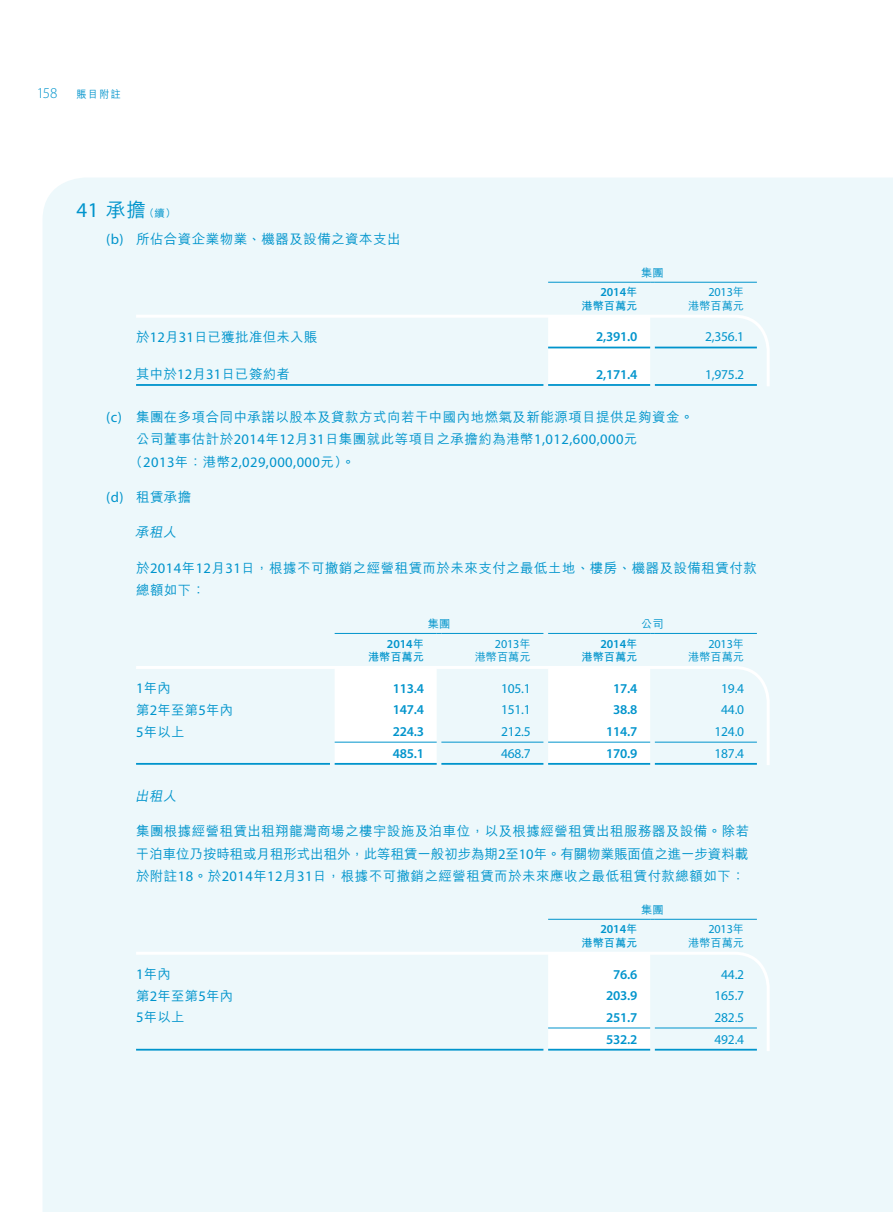
<style>
.page{position:relative;width:893px;height:1212px;background:#fff}
.page>*{position:absolute;margin:0;border:0;box-sizing:border-box;transform-origin:0 0}
.t1{font:300 15px "Myriad Pro";color:#0094cc}
.t2{font:14.55px "Myriad Pro";letter-spacing:.03em;color:#0094cc}
.t3{font:500 13.5px/22.5px "M Hei HK";letter-spacing:.035em;color:#0094cc}
.t4{font:600 13.5px "Myriad Pro";letter-spacing:-.015em;color:#0094cc}
.t5{font:13.5px "Myriad Pro";letter-spacing:-.015em;color:#0094cc}
.t6{font:500 13.5px "M Hei HK";letter-spacing:.015em;color:#0094cc}
.t7{font:italic 500 13.5px "M Hei HK";color:#0094cc}
.t8{font:600 12.15px "Myriad Pro";letter-spacing:-.005em;color:#0094cc}
.t9{font:12.15px "Myriad Pro";letter-spacing:-.005em;color:#0094cc}
.t10{font:500 11.25px "M Hei HK";letter-spacing:-.01em;color:#0094cc}
.t11{font:700 11.25px "M Hei HK";letter-spacing:-.005em;color:#0094cc}
.t12{font:500 10.5px "M Hei HK";color:#0094cc}
.t13{font:500 10.5px "M Hei HK";color:#0094cc;scale:.95 1}
.s1{font-family:"Myriad Pro";font-weight:400;font-size:21px}
.s2{font-size:19.5px}
.s3{font-family:"Myriad Pro";font-weight:400;font-size:14.55px}
.s4{font-family:"M Hei HK";font-weight:700;font-size:11.25px}
.s5{font-family:"M Hei HK";font-weight:500;font-size:11.25px}
.s6{font-family:"M Hei HK";font-weight:500;font-size:13.5px}
</style>
<div class="page">
<div style="left:43px;top:178px;width:850px;height:1034px;background:#edf8fb"></div>
<hr style="left:548px;top:282px;width:102px;height:1px;background:#0094cc">
<hr style="left:655px;top:282px;width:102px;height:1px;background:#0094cc">
<hr style="left:335px;top:633px;width:102px;height:1px;background:#0094cc">
<hr style="left:441px;top:633px;width:102px;height:1px;background:#0094cc">
<hr style="left:548px;top:633px;width:102px;height:1px;background:#0094cc">
<hr style="left:655px;top:633px;width:102px;height:1px;background:#0094cc">
<hr style="left:548px;top:919px;width:102px;height:1px;background:#0094cc">
<hr style="left:655px;top:919px;width:102px;height:1px;background:#0094cc">
<svg style="left:133px;top:313px;width:638px;height:76px"></svg>
<svg style="left:133px;top:664px;width:638px;height:104px"></svg>
<svg style="left:133px;top:950px;width:638px;height:104px"></svg>
<p class="t1" style="left:37px;top:84px;width:22px">158</p>
<p class="t13" style="left:77px;top:86px;width:48px">賬目附註</p>
<p class="t12" style="left:77px;top:206px;width:101px"><span class="s1">41</span> <span class="s2">承擔</span>（續）</p>
<p class="t3" style="left:106px;top:227px;width:296px"><span class="s3">(b)</span> 所佔合資企業物業、機器及設備之資本支出</p>
<p class="t10" style="left:641px;top:265px;width:24px">集團</p>
<p class="t8" style="left:600px;top:285px;width:38px">2014<span class="s4">年</span></p>
<p class="t11" style="left:581px;top:298px;width:57px">港幣百萬元</p>
<p class="t9" style="left:708px;top:285px;width:37px">2013<span class="s5">年</span></p>
<p class="t10" style="left:688px;top:298px;width:57px">港幣百萬元</p>
<p class="t6" style="left:136px;top:327px;width:183px">於<span class="s3">12</span>月<span class="s3">31</span>日已獲批准但未入賬</p>
<p class="t4" style="left:596px;top:328px;width:43px">2,391.0</p>
<p class="t5" style="left:705px;top:329px;width:40px">2,356.1</p>
<p class="t6" style="left:136px;top:365px;width:155px">其中於<span class="s3">12</span>月<span class="s3">31</span>日已簽約者</p>
<p class="t4" style="left:596px;top:366px;width:43px">2,171.4</p>
<p class="t5" style="left:705px;top:366px;width:40px">1,975.2</p>
<p class="t3" style="left:136px;top:405px;width:559px;text-indent:-30px"><span class="s3">(c)</span> 集團在多項合同中承諾以股本及貸款方式向若干中國內地燃氣及新能源項目提供足夠資金。公司董事估計於<span class="s3">2014</span>年<span class="s3">12</span>月<span class="s3">31</span>日集團就此等項目之承擔約為港幣<span class="s3">1,012,600,000</span>元</p>
<p class="t2" style="left:129px;top:453px;width:227px"><span class="s6">（</span>2013<span class="s6">年：港幣</span>2,029,000,000<span class="s6">元）。</span></p>
<p class="t3" style="left:106px;top:485px;width:87px"><span class="s3">(d)</span> 租賃承擔</p>
<p class="t7" style="left:135px;top:523px;width:46px">承租人</p>
<p class="t3" style="left:136px;top:555px;width:622px">於<span class="s3">2014</span>年<span class="s3">12</span>月<span class="s3">31</span>日，根據不可撤銷之經營租賃而於未來支付之最低土地、樓房、機器及設備租賃付款總額如下：</p>
<p class="t10" style="left:428px;top:616px;width:24px">集團</p>
<p class="t10" style="left:641px;top:616px;width:24px">公司</p>
<p class="t8" style="left:387px;top:636px;width:38px">2014<span class="s4">年</span></p>
<p class="t11" style="left:368px;top:649px;width:57px">港幣百萬元</p>
<p class="t9" style="left:495px;top:636px;width:37px">2013<span class="s5">年</span></p>
<p class="t10" style="left:475px;top:649px;width:57px">港幣百萬元</p>
<p class="t9" style="left:708px;top:636px;width:37px">2013<span class="s5">年</span></p>
<p class="t10" style="left:688px;top:649px;width:57px">港幣百萬元</p>
<p class="t8" style="left:600px;top:636px;width:38px">2014<span class="s4">年</span></p>
<p class="t11" style="left:581px;top:649px;width:57px">港幣百萬元</p>
<p class="t3" style="left:136px;top:676px;width:36px"><span class="s3">1</span>年內</p>
<p class="t4" style="left:393px;top:679px;width:33px">113.4</p>
<p class="t5" style="left:501px;top:680px;width:31px">105.1</p>
<p class="t4" style="left:613px;top:679px;width:26px">17.4</p>
<p class="t5" style="left:721px;top:680px;width:24px">19.4</p>
<p class="t3" style="left:136px;top:697px;width:99px">第<span class="s3">2</span>年至第<span class="s3">5</span>年內</p>
<p class="t4" style="left:393px;top:701px;width:33px">147.4</p>
<p class="t5" style="left:501px;top:701px;width:31px">151.1</p>
<p class="t4" style="left:613px;top:701px;width:26px">38.8</p>
<p class="t5" style="left:721px;top:701px;width:24px">44.0</p>
<p class="t3" style="left:136px;top:719px;width:50px"><span class="s3">5</span>年以上</p>
<p class="t4" style="left:393px;top:723px;width:33px">224.3</p>
<p class="t5" style="left:501px;top:723px;width:31px">212.5</p>
<p class="t4" style="left:606px;top:723px;width:33px">114.7</p>
<p class="t5" style="left:714px;top:723px;width:31px">124.0</p>
<p class="t4" style="left:393px;top:745px;width:33px">485.1</p>
<p class="t5" style="left:501px;top:745px;width:31px">468.7</p>
<p class="t4" style="left:606px;top:745px;width:33px">170.9</p>
<p class="t5" style="left:714px;top:745px;width:31px">187.4</p>
<p class="t7" style="left:135px;top:786px;width:46px">出租人</p>
<p class="t3" style="left:136px;top:819px;width:615px;text-align:justify">集團根據經營租賃出租翔龍灣商場之樓宇設施及泊車位，以及根據經營租賃出租服務器及設備。除若干泊車位乃按時租或月租形式出租外，此等租賃一般初步為期<span class="s3">2</span>至<span class="s3">10</span>年。有關物業賬面值之進一步資料載於附註<span class="s3">18</span>。於<span class="s3">2014</span>年<span class="s3">12</span>月<span class="s3">31</span>日，根據不可撤銷之經營租賃而於未來應收之最低租賃付款總額如下：</p>
<p class="t10" style="left:641px;top:902px;width:24px">集團</p>
<p class="t8" style="left:600px;top:922px;width:38px">2014<span class="s4">年</span></p>
<p class="t11" style="left:581px;top:935px;width:57px">港幣百萬元</p>
<p class="t9" style="left:708px;top:922px;width:37px">2013<span class="s5">年</span></p>
<p class="t10" style="left:688px;top:935px;width:57px">港幣百萬元</p>
<p class="t3" style="left:136px;top:962px;width:36px"><span class="s3">1</span>年內</p>
<p class="t4" style="left:613px;top:965px;width:26px">76.6</p>
<p class="t5" style="left:721px;top:966px;width:24px">44.2</p>
<p class="t3" style="left:136px;top:983px;width:99px">第<span class="s3">2</span>年至第<span class="s3">5</span>年內</p>
<p class="t4" style="left:606px;top:987px;width:33px">203.9</p>
<p class="t5" style="left:714px;top:987px;width:31px">165.7</p>
<p class="t3" style="left:136px;top:1005px;width:50px"><span class="s3">5</span>年以上</p>
<p class="t4" style="left:606px;top:1009px;width:33px">251.7</p>
<p class="t5" style="left:714px;top:1009px;width:31px">282.5</p>
<p class="t4" style="left:606px;top:1030px;width:33px">532.2</p>
<p class="t5" style="left:714px;top:1031px;width:31px">492.4</p>
</div>
